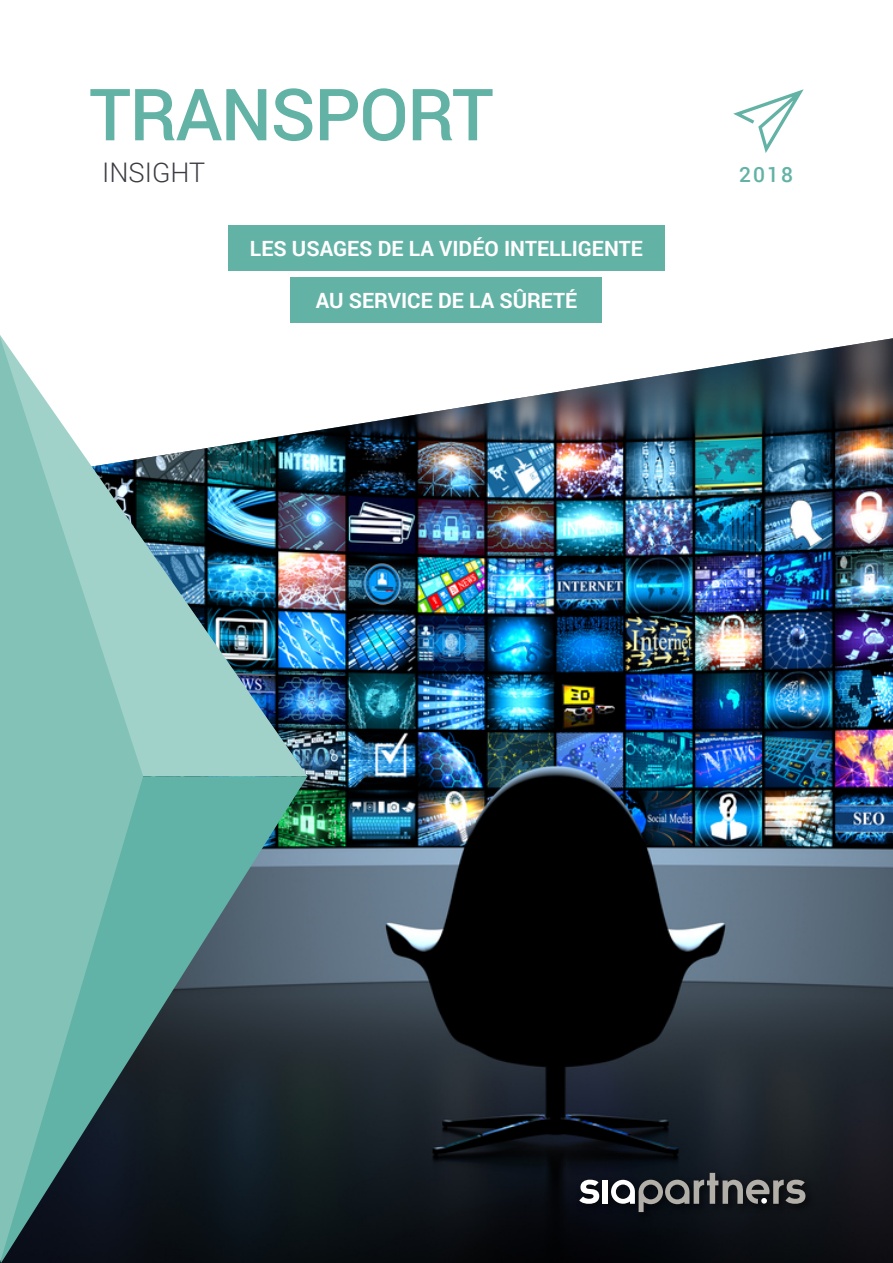
<style>
.page{position:relative;width:893px;height:1263px;background:#fff}
.page>*{position:absolute;margin:0;border:0;box-sizing:border-box;transform-origin:0 0}
.t1{font:500 72px "Roboto";letter-spacing:-.02em;color:#63b2a6}
.t2{font:300 27px "Roboto";color:#3b3c43}
.t3{font:700 21px "Roboto";color:#fff}
.t4{font:500 21px "Roboto";color:#63b2a6}
</style>
<div class="page">
<img style="left:308px;top:338px;width:585px;height:925px">
<div style="left:228px;top:225px;width:436px;height:46px;background:#63b2a6"></div>
<img style="left:0;top:335px;width:308px;height:441px">
<svg style="left:143px;top:776px;width:165px;height:487px"></svg>
<svg style="left:0;top:337px;width:143px;height:926px;fill:#83c2b7"></svg>
<svg style="left:733px;top:89px;width:71px;height:64px"></svg>
<div style="left:291px;top:277px;width:311px;height:46px;background:#63b2a6"></div>
<div style="left:575px;top:1168px;width:241px;height:55px;background:#0d1118"></div>
<svg style="left:579px;top:1180px;width:20px;height:24px"></svg>
<div style="left:603px;top:1180px;width:5px;height:24px;background:#fff"></div>
<svg style="left:611px;top:1173px;width:194px;height:39px"></svg>
<h1 class="t1" style="left:89px;top:64px;width:406px">TRANSPORT</h1>
<p class="t2" style="left:102px;top:154px;width:105px">INSIGHT</p>
<p class="t4" style="left:739px;top:160px;width:56px">2018</p>
<p class="t3" style="left:250px;top:234px;width:394px">LES USAGES DE LA VIDÉO INTELLIGENTE</p>
<p class="t3" style="left:316px;top:286px;width:263px">AU SERVICE DE LA SÛRETÉ</p>
</div>
